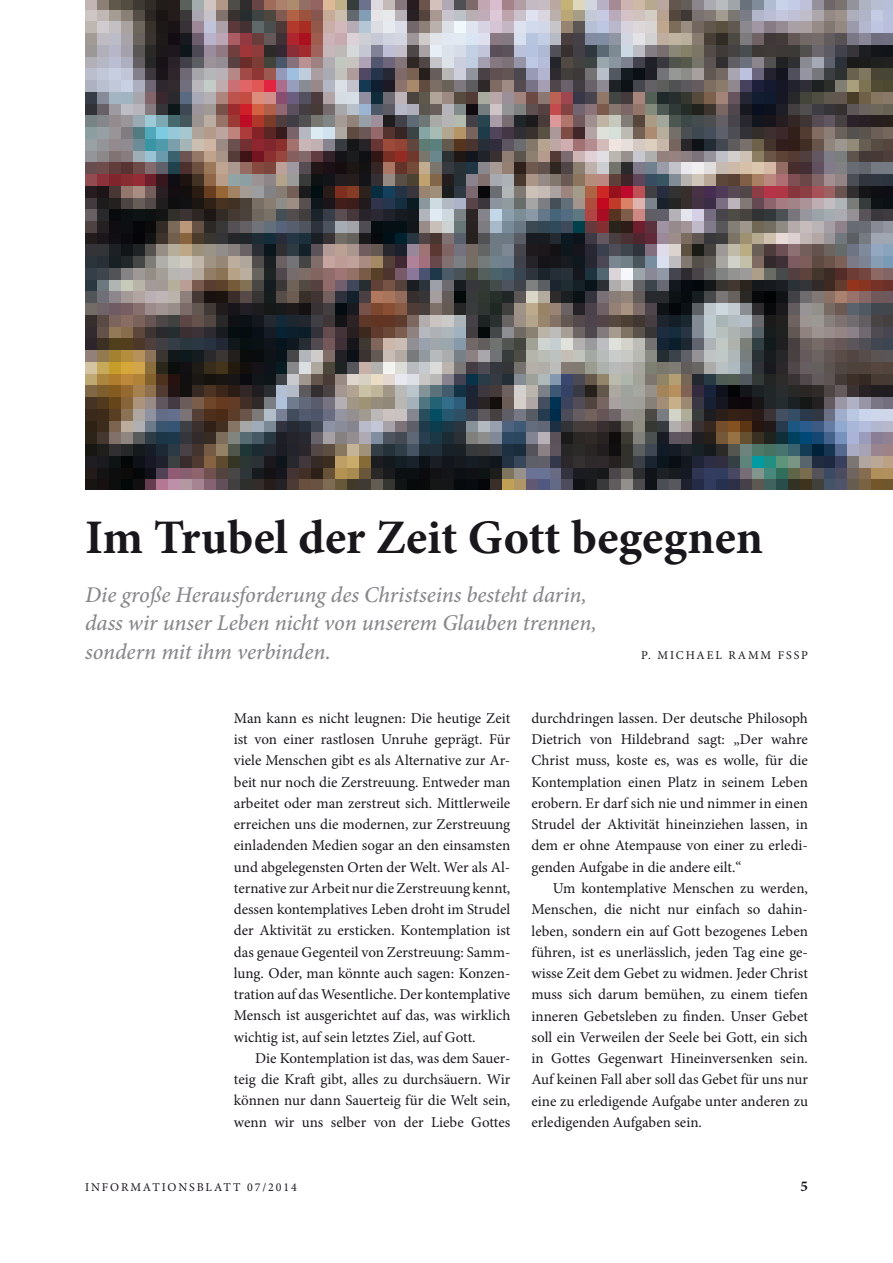
<style>
.page{position:relative;width:893px;height:1263px;background:#fff}
.page>*{position:absolute;margin:0;border:0;box-sizing:border-box;transform-origin:0 0}
.t1{font:700 48.3px "Minion Pro";color:#1a171c}
.t2{font:italic 500 22.5px/28.5px "Minion Pro";letter-spacing:-.005em;color:#87888a}
.t3{font:15px/21.3px "Minion Pro";color:#1a171c;text-align:justify}
.t4{font:700 15px "Minion Pro";color:#1a171c}
.t5{font:12px "Minion Pro";letter-spacing:.16em;color:#1a171c}
</style>
<div class="page">
<img style="left:85px;top:0;width:808px;height:489px">
<h1 class="t1" style="left:85px;top:503px;width:679px">Im Trubel der Zeit Gott begegnen</h1>
<h2 class="t2" style="left:85px;top:580px;width:513px">Die große Herausforderung des Christseins besteht darin, dass wir unser Leben nicht von unserem Glauben trennen, sondern mit ihm verbinden.</h2>
<p class="t5" style="left:641px;top:647px;width:153px">P. michael ramm fssp</p>
<p class="t3" style="left:234px;top:707px;width:278px">Man kann es nicht leugnen: Die heutige Zeit ist von einer rastlosen Unruhe geprägt. Für viele Menschen gibt es als Alternative zur Ar&shy;beit nur noch die Zerstreuung. Entweder man arbeitet oder man zerstreut sich. Mittlerweile erreichen uns die modernen, zur Zerstreuung einladenden Medien sogar an den einsamsten und abgelegensten Orten der Welt. Wer als Al&shy;ternative zur Arbeit nur die Zerstreuung kennt, dessen kontemplatives Leben droht im Strudel der Aktivität zu ersticken. Kontemplation ist das genaue Gegenteil von Zerstreuung: Samm&shy;lung. Oder, man könnte auch sagen: Konzen&shy;tration auf das Wesentliche. Der kontemplative Mensch ist ausgerichtet auf das, was wirklich wichtig ist, auf sein letztes Ziel, auf Gott.</p>
<p class="t3" style="left:234px;top:1047px;width:278px;text-indent:21px">Die Kontemplation ist das, was dem Sauer&shy;teig die Kraft gibt, alles zu durchsäuern. Wir können nur dann Sauerteig für die Welt sein, wenn wir uns selber von der Liebe Gottes</p>
<p class="t3" style="left:531px;top:707px;width:278px">durchdringen lassen. Der deutsche Philosoph Dietrich von Hildebrand sagt: „Der wahre Christ muss, koste es, was es wolle, für die Kontemplation einen Platz in seinem Leben erobern. Er darf sich nie und nimmer in einen Strudel der Aktivität hineinziehen lassen, in dem er ohne Atempause von einer zu erledi&shy;genden Aufgabe in die andere eilt.“</p>
<p class="t3" style="left:532px;top:878px;width:278px;text-indent:21px">Um kontemplative Menschen zu werden, Menschen, die nicht nur einfach so dahin&shy;leben, sondern ein auf Gott bezogenes Leben führen, ist es unerlässlich, jeden Tag eine ge&shy;wisse Zeit dem Gebet zu widmen. Jeder Christ muss sich darum bemühen, zu einem tiefen inneren Gebetsleben zu finden. Unser Gebet soll ein Verweilen der Seele bei Gott, ein sich in Gottes Gegenwart Hineinversenken sein.<br>Auf keinen Fall aber soll das Gebet für uns nur eine zu erledigende Aufgabe unter anderen zu erledigenden Aufgaben sein.</p>
<p class="t5" style="left:85px;top:1179px;width:213px">informationsblatt 07/2014</p>
<p class="t4" style="left:800px;top:1175px;width:9px">5</p>
</div>
